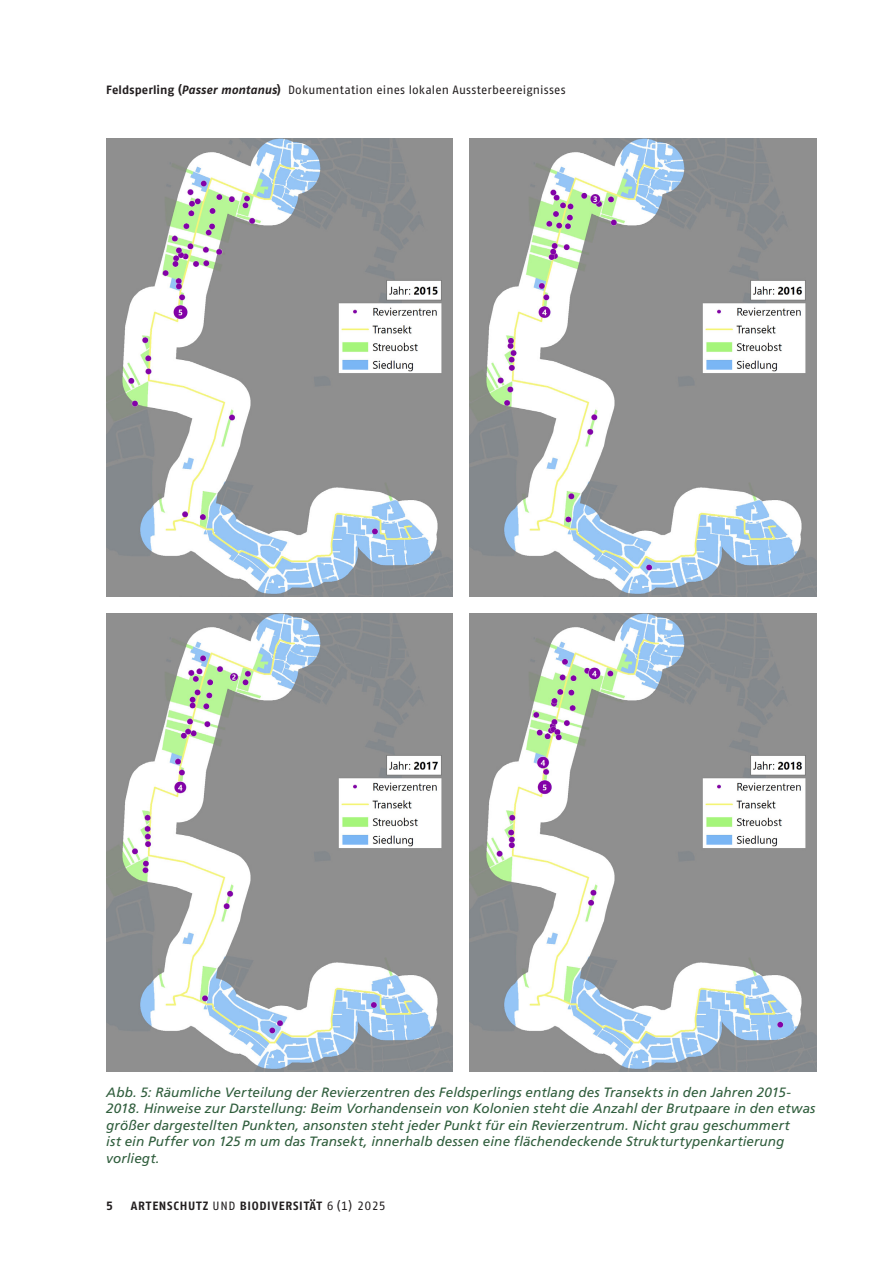
<style>
.page{position:relative;width:893px;height:1263px;background:#fff}
.page>*{position:absolute;margin:0;border:0;box-sizing:border-box;transform-origin:0 0}
.t1{font:italic 13.5px/16.5px "Frutiger LT Pro";letter-spacing:.01em;color:#2f5d3c}
.t2{font:12px "Fago No Tf";letter-spacing:.01em;color:#231f20}
.t3{font:700 12px "Fago No Tf";letter-spacing:.06em;color:#231f20}
.s1{font-weight:700}
.s2{font-weight:700;font-style:italic}
.s3{font-weight:400}
</style>
<div class="page">
<img style="left:106px;top:138px;width:347px;height:458px">
<img style="left:470px;top:138px;width:346px;height:458px">
<img style="left:106px;top:613px;width:347px;height:458px">
<img style="left:470px;top:613px;width:346px;height:458px">
<p class="t2" style="left:106px;top:83px;width:461px"><span class="s1">Feldsperling (</span><span class="s2">Passer montanus</span><span class="s1">)</span> Dokumentation eines lokalen Aussterbeereignisses</p>
<p class="t1" style="left:106px;top:1084px;width:711px">Abb. 5: Räumliche Verteilung der Revierzentren des Feldsperlings entlang des Transekts in den Jahren 2015- 2018. Hinweise zur Darstellung: Beim Vorhandensein von Kolonien steht die Anzahl der Brutpaare in den etwas größer dargestellten Punkten, ansonsten steht jeder Punkt für ein Revierzentrum. Nicht grau geschummert<br>ist ein Puffer von 125 m um das Transekt, innerhalb dessen eine flächendeckende Strukturtypenkartierung vorliegt.</p>
<p class="t3" style="left:106px;top:1199px;width:8px">5</p>
<p class="t3" style="left:131px;top:1199px;width:257px">ARTENSCHUTZ <span class="s3">UND</span> BIODIVERSITÄT <span class="s3">6 (1) 2025</span></p>
</div>
